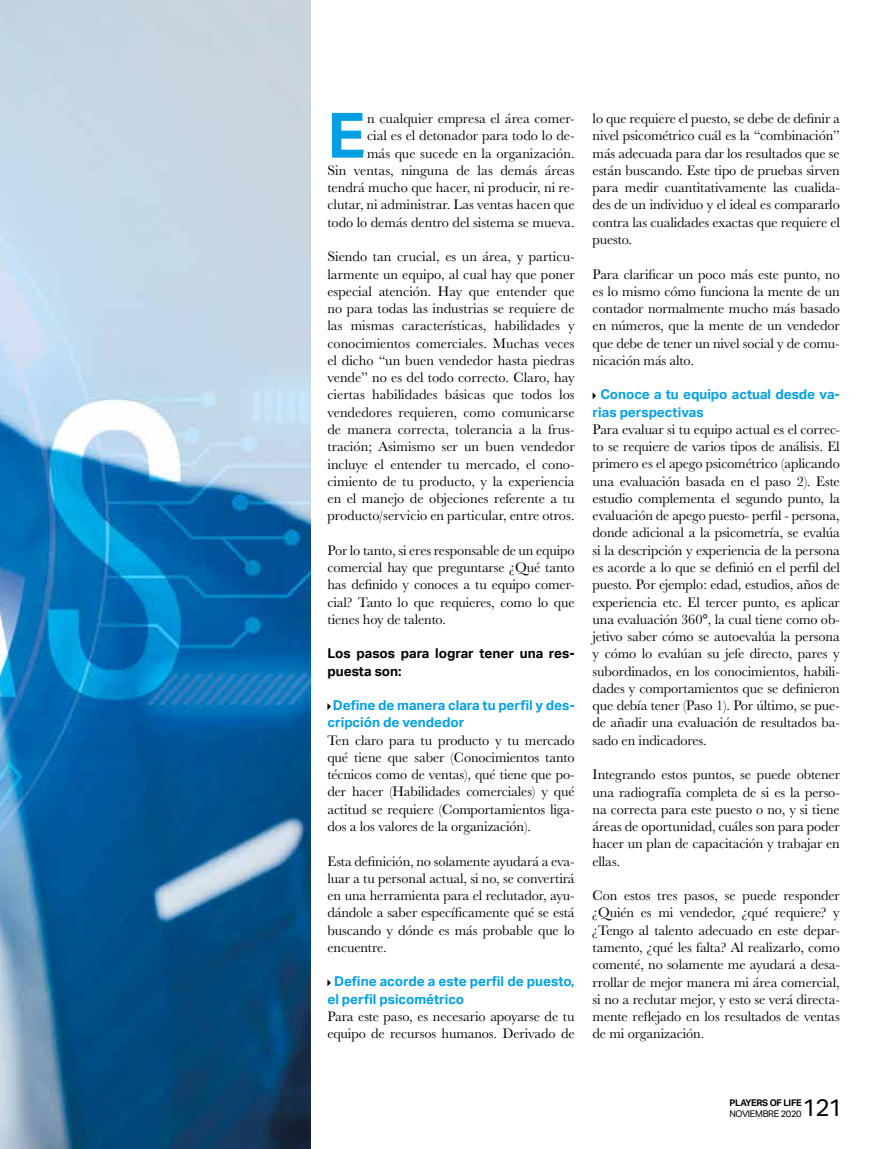
<style>
.page{position:relative;width:893px;height:1149px;background:#fff}
.page>*{position:absolute;margin:0;border:0;box-sizing:border-box;transform-origin:0 0}
.t1{font:700 62.55px "Aktiv Grotesk";color:#009fe3}
.t2{font:24px "Aktiv Grotesk";color:#000}
.t3{font:14.25px/17.2px "Baskerville URW";letter-spacing:-.01em;color:#000;text-align:justify}
.t4{font:700 13.5px/17.2px "Aktiv Grotesk";color:#009fe3}
.t5{font:700 13.5px/17.2px "Aktiv Grotesk";color:#000}
.t6{font:700 9.15px "Aktiv Grotesk";letter-spacing:-.03em;color:#000}
.t7{font:9.15px "Aktiv Grotesk";letter-spacing:-.03em;color:#000}
</style>
<div class="page">
<img style="left:0;top:0;width:310px;height:1148px">
<svg style="left:327px;top:703px;width:4px;height:7px"></svg>
<svg style="left:327px;top:979px;width:4px;height:7px"></svg>
<svg style="left:593px;top:392px;width:3px;height:7px"></svg>
<h1 class="t1" style="left:327px;top:99px;width:39px">E</h1>
<p class="t3" style="left:327px;top:109px;width:249px;text-align:right">n cualquier empresa el área comer-<br>cial es el detonador para todo lo de-<br>más que sucede en la organización.<br>Sin ventas, ninguna de las demás áreas tendrá mucho que hacer, ni producir, ni re&shy;clutar, ni administrar. Las ventas hacen que todo lo demás dentro del sistema se mueva.</p>
<p class="t3" style="left:327px;top:247px;width:249px">Siendo tan crucial, es un área, y particu&shy;larmente un equipo, al cual hay que poner especial atención. Hay que entender que no para todas las industrias se requiere de las mismas características, habilidades y conocimientos comerciales. Muchas veces el dicho “un buen vendedor hasta piedras vende” no es del todo correcto. Claro, hay ciertas habilidades básicas que todos los vendedores requieren, como comunicarse de manera correcta, tolerancia a la frus&shy;tración; Asimismo ser un buen vendedor incluye el entender tu mercado, el cono&shy;cimiento de tu producto, y la experiencia en el manejo de objeciones referente a tu producto/servicio en particular, entre otros.</p>
<p class="t3" style="left:327px;top:541px;width:249px">Por lo tanto, si eres responsable de un equipo comercial hay que preguntarse ¿Qué tanto has definido y conoces a tu equipo comer&shy;cial? Tanto lo que requieres, como lo que tienes hoy de talento.</p>
<p class="t5" style="left:327px;top:644px;width:249px">Los pasos para lograr tener una res&shy;puesta son:</p>
<p class="t4" style="left:327px;top:696px;width:249px;text-indent:5px">Define de manera clara tu perfil y des&shy;cripción de vendedor</p>
<p class="t3" style="left:327px;top:730px;width:249px">Ten claro para tu producto y tu mercado qué tiene que saber (Conocimientos tanto técnicos como de ventas), qué tiene que po&shy;der hacer (Habilidades comerciales) y qué actitud se requiere (Comportamientos liga&shy;dos a los valores de la organización).</p>
<p class="t3" style="left:327px;top:851px;width:249px">Esta definición, no solamente ayudará a eva&shy;luar a tu personal actual, si no, se convertirá en una herramienta para el reclutador, ayu&shy;dándole a saber específicamente qué se está buscando y dónde es más probable que lo encuentre.</p>
<p class="t4" style="left:327px;top:972px;width:249px;text-indent:7px">Define acorde a este perfil de puesto, el perfil psicométrico</p>
<p class="t3" style="left:327px;top:1006px;width:249px">Para este paso, es necesario apoyarse de tu equipo de recursos humanos. Derivado de</p>
<p class="t3" style="left:593px;top:109px;width:249px">lo que requiere el puesto, se debe de definir a nivel psicométrico cuál es la “combinación” más adecuada para dar los resultados que se están buscando. Este tipo de pruebas sirven para medir cuantitativamente las cualida&shy;des de un individuo y el ideal es compararlo contra las cualidades exactas que requiere el puesto.</p>
<p class="t3" style="left:593px;top:265px;width:249px">Para clarificar un poco más este punto, no es lo mismo cómo funciona la mente de un contador normalmente mucho más basado en números, que la mente de un vendedor que debe de tener un nivel social y de comu&shy;nicación más alto.</p>
<p class="t4" style="left:593px;top:386px;width:249px;text-indent:8px">Conoce a tu equipo actual desde va&shy;rias perspectivas</p>
<p class="t3" style="left:593px;top:420px;width:249px">Para evaluar si tu equipo actual es el correc&shy;to se requiere de varios tipos de análisis. El primero es el apego psicométrico (aplicando una evaluación basada en el paso 2). Este estudio complementa el segundo punto, la evaluación de apego puesto- perfil - persona, donde adicional a la psicometría, se evalúa si la descripción y experiencia de la persona es acorde a lo que se definió en el perfil del puesto. Por ejemplo: edad, estudios, años de experiencia etc. El tercer punto, es aplicar una evaluación 360°, la cual tiene como ob&shy;jetivo saber cómo se autoevalúa la persona y cómo lo evalúan su jefe directo, pares y subordinados, en los conocimientos, habili&shy;dades y comportamientos que se definieron que debía tener (Paso 1). Por último, se pue&shy;de añadir una evaluación de resultados ba&shy;sado en indicadores.</p>
<p class="t3" style="left:593px;top:765px;width:249px">Integrando estos puntos, se puede obtener una radiografía completa de si es la perso&shy;na correcta para este puesto o no, y si tiene áreas de oportunidad, cuáles son para poder hacer un plan de capacitación y trabajar en ellas.</p>
<p class="t3" style="left:593px;top:886px;width:249px">Con estos tres pasos, se puede responder ¿Quién es mi vendedor, ¿qué requiere? y ¿Tengo al talento adecuado en este depar&shy;tamento, ¿qué les falta? Al realizarlo, como comenté, no solamente me ayudará a desa&shy;rrollar de mejor manera mi área comercial, si no a reclutar mejor, y esto se verá directa&shy;mente reflejado en los resultados de ventas de mi organización.</p>
<h2 class="t2" style="left:803px;top:1092px;width:42px">121</h2>
<p class="t6" style="left:729px;top:1096px;width:74px">PLAYERS OF LIFE</p>
<p class="t7" style="left:729px;top:1107px;width:74px">NOVIEMBRE 2020</p>
</div>
